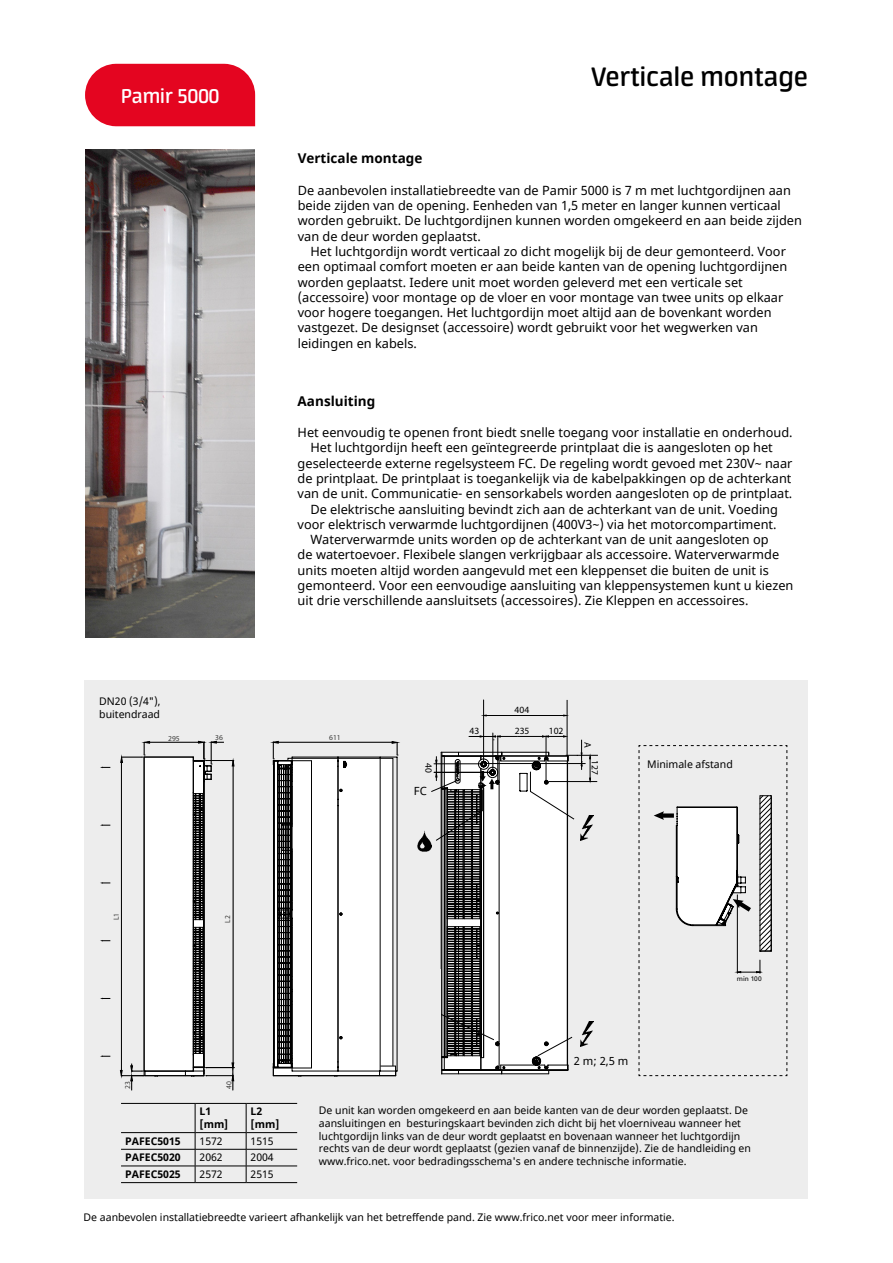
<style>
.page{position:relative;width:893px;height:1263px;background:#fff}
.page>*{position:absolute;margin:0;border:0;box-sizing:border-box;transform-origin:0 0}
.t1{font:600 30px "Neuron";color:#000}
.t2{font:600 22.5px "Neuron";color:#fff}
.t3{font:700 13.5px "Noto Sans";color:#000}
.t4{font:12.75px/15.3px "Noto Sans";color:#000}
.t5{font:11.25px "Noto Sans";color:#000}
.t6{font:10.5px/12.6px "Noto Sans";color:#000}
.t7{font:700 10.5px/13.5px "Noto Sans";color:#000}
.t8{font:9.6px "Univers";color:#000}
.t9{font:7.5px "Univers";color:#3b3b3a}
.t10{font:6.6px "Univers";color:#000}
</style>
<div class="page">
<img style="left:85px;top:149px;width:170px;height:489px">
<div style="left:85px;top:680px;width:723px;height:519px;background:#ededed"></div>
<hr style="left:483px;top:700px;width:1px;height:61px;background:#000">
<hr style="left:567px;top:700px;width:1px;height:55px;background:#000">
<hr style="left:483px;top:715px;width:82px;height:1px;background:#000">
<svg style="left:431px;top:733px;width:167px;height:342px"></svg>
<div style="left:397px;top:969px;width:43px;height:107px;background:#ededed"></div>
<svg style="left:639px;top:745px;width:148px;height:331px"></svg>
<hr style="left:121px;top:760px;width:1px;height:313px;background:#000">
<hr style="left:147px;top:742px;width:54px;height:1px;background:#000">
<div style="left:144px;top:757px;width:49px;height:319px;background:#fff"></div>
<svg style="left:120px;top:741px;width:30px;height:22px"></svg>
<svg style="left:120px;top:1064px;width:24px;height:26px"></svg>
<svg style="left:193px;top:741px;width:42px;height:349px"></svg>
<svg style="left:272px;top:741px;width:126px;height:336px;background:#d7d7d7"></svg>
<svg style="left:100px;top:882px;width:10px;height:2px"></svg>
<svg style="left:100px;top:824px;width:10px;height:2px"></svg>
<svg style="left:100px;top:1055px;width:10px;height:2px"></svg>
<img style="left:580px;top:815px;width:14px;height:25px">
<img style="left:580px;top:1021px;width:14px;height:25px">
<img style="left:418px;top:830px;width:13px;height:22px">
<div style="left:85px;top:64px;width:170px;height:62px;background:#e40520"></div>
<svg style="left:195px;top:1104px;width:1px;height:78px"></svg>
<svg style="left:246px;top:1104px;width:1px;height:78px"></svg>
<hr style="left:121px;top:1103px;width:74px;height:1px;background:#000">
<hr style="left:195px;top:1103px;width:51px;height:1px;background:#000">
<hr style="left:246px;top:1103px;width:51px;height:1px;background:#000">
<hr style="left:121px;top:1149px;width:74px;height:1px;background:#000">
<hr style="left:195px;top:1149px;width:51px;height:1px;background:#000">
<hr style="left:246px;top:1149px;width:51px;height:1px;background:#000">
<hr style="left:121px;top:1166px;width:74px;height:1px;background:#000">
<hr style="left:195px;top:1166px;width:51px;height:1px;background:#000">
<hr style="left:246px;top:1166px;width:51px;height:1px;background:#000">
<hr style="left:121px;top:1182px;width:74px;height:1px;background:#000">
<hr style="left:195px;top:1182px;width:51px;height:1px;background:#000">
<hr style="left:246px;top:1182px;width:51px;height:1px;background:#000">
<hr style="left:121px;top:1132px;width:74px;height:1px;background:#000">
<hr style="left:195px;top:1132px;width:51px;height:1px;background:#000">
<hr style="left:246px;top:1132px;width:51px;height:1px;background:#000">
<h2 class="t2" style="left:121px;top:83px;width:100px">Pamir 5000</h2>
<p class="t6" style="left:99px;top:695px;width:63px">DN20 (3/4"), buitendraad</p>
<h1 class="t1" style="left:591px;top:60px;width:218px">Verticale montage</h1>
<p class="t3" style="left:298px;top:149px;width:126px">Verticale montage</p>
<p class="t4" style="left:298px;top:183px;width:506px">De aanbevolen installatiebreedte van de Pamir 5000 is 7 m met luchtgordijnen aan beide zijden van de opening. Eenheden van 1,5 meter en langer kunnen verticaal worden gebruikt. De luchtgordijnen kunnen worden omgekeerd en aan beide zijden van de deur worden geplaatst.</p>
<p class="t4" style="left:298px;top:244px;width:491px;text-indent:13px">Het luchtgordijn wordt verticaal zo dicht mogelijk bij de deur gemonteerd. Voor een optimaal comfort moeten er aan beide kanten van de opening luchtgordijnen worden geplaatst. Iedere unit moet worden geleverd met een verticale set (accessoire) voor montage op de vloer en voor montage van twee units op elkaar voor hogere toegangen. Het luchtgordijn moet altijd aan de bovenkant worden vastgezet. De designset (accessoire) wordt gebruikt voor het wegwerken van leidingen en kabels.</p>
<p class="t3" style="left:298px;top:391px;width:79px">Aansluiting</p>
<p class="t4" style="left:298px;top:425px;width:496px">Het eenvoudig te openen front biedt snelle toegang voor installatie en onderhoud.</p>
<p class="t4" style="left:310px;top:440px;width:464px">Het luchtgordijn heeft een geïntegreerde printplaat die is aangesloten op het</p>
<p class="t4" style="left:298px;top:456px;width:496px">geselecteerde externe regelsysteem FC. De regeling wordt gevoed met 230V~ naar</p>
<p class="t4" style="left:298px;top:471px;width:495px">de printplaat. De printplaat is toegankelijk via de kabelpakkingen op de achterkant</p>
<p class="t4" style="left:298px;top:486px;width:496px">van de unit. Communicatie- en sensorkabels worden aangesloten op de printplaat.</p>
<p class="t4" style="left:310px;top:502px;width:469px">De elektrische aansluiting bevindt zich aan de achterkant van de unit. Voeding</p>
<p class="t4" style="left:298px;top:517px;width:480px">voor elektrisch verwarmde luchtgordijnen (400V3~) via het motorcompartiment.</p>
<p class="t4" style="left:310px;top:532px;width:460px">Waterverwarmde units worden op de achterkant van de unit aangesloten op</p>
<p class="t4" style="left:298px;top:548px;width:483px">de watertoevoer. Flexibele slangen verkrijgbaar als accessoire. Waterverwarmde</p>
<p class="t4" style="left:298px;top:563px;width:473px">units moeten altijd worden aangevuld met een kleppenset die buiten de unit is</p>
<p class="t4" style="left:298px;top:578px;width:497px">gemonteerd. Voor een eenvoudige aansluiting van kleppensystemen kunt u kiezen</p>
<p class="t4" style="left:298px;top:593px;width:452px">uit drie verschillende aansluitsets (accessoires). Zie Kleppen en accessoires.</p>
<p class="t8" style="left:515px;top:704px;width:16px">404</p>
<p class="t9" style="left:168px;top:734px;width:13px">295</p>
<p class="t9" style="left:215px;top:733px;width:9px">36</p>
<p class="t9" style="left:329px;top:733px;width:13px">611</p>
<p class="t9" style="left:112px;top:920px;width:9px;rotate:-90deg">L1</p>
<p class="t9" style="left:223px;top:923px;width:9px;rotate:-90deg">L2</p>
<p class="t9" style="left:123px;top:1089px;width:9px;rotate:-90deg">23</p>
<p class="t9" style="left:224px;top:1089px;width:9px;rotate:-90deg">40</p>
<p class="t8" style="left:470px;top:725px;width:11px">43</p>
<p class="t8" style="left:515px;top:725px;width:16px">235</p>
<p class="t8" style="left:549px;top:725px;width:16px">102</p>
<p class="t8" style="left:594px;top:742px;width:7px;rotate:90deg">A</p>
<p class="t8" style="left:435px;top:763px;width:11px;rotate:90deg">40</p>
<p class="t8" style="left:601px;top:760px;width:16px;rotate:90deg">127</p>
<p class="t5" style="left:414px;top:783px;width:14px">FC</p>
<p class="t6" style="left:647px;top:758px;width:87px">Minimale afstand</p>
<p class="t5" style="left:574px;top:1053px;width:56px">2 m; 2,5 m</p>
<p class="t10" style="left:737px;top:974px;width:26px">min 100</p>
<p class="t7" style="left:200px;top:1104px;width:30px">L1 [mm]</p>
<p class="t7" style="left:251px;top:1104px;width:30px">L2 [mm]</p>
<p class="t7" style="left:125px;top:1134px;width:57px">PAFEC5015</p>
<p class="t6" style="left:200px;top:1135px;width:25px">1572</p>
<p class="t6" style="left:251px;top:1135px;width:25px">1515</p>
<p class="t7" style="left:125px;top:1151px;width:57px">PAFEC5020</p>
<p class="t6" style="left:200px;top:1151px;width:25px">2062</p>
<p class="t6" style="left:251px;top:1151px;width:25px">2004</p>
<p class="t7" style="left:125px;top:1167px;width:57px">PAFEC5025</p>
<p class="t6" style="left:200px;top:1168px;width:25px">2572</p>
<p class="t6" style="left:251px;top:1168px;width:25px">2515</p>
<p class="t6" style="left:319px;top:1105px;width:434px">De unit kan worden omgekeerd en aan beide kanten van de deur worden geplaatst. De aansluitingen en besturingskaart bevinden zich dicht bij het vloerniveau wanneer het luchtgordijn links van de deur wordt geplaatst en bovenaan wanneer het luchtgordijn rechts van de deur wordt geplaatst (gezien vanaf de binnenzijde). Zie de handleiding en www.frico.net. voor bedradingsschema's en andere technische informatie.</p>
<p class="t8" style="left:676px;top:1114px;width:16px">295</p>
<p class="t8" style="left:720px;top:1116px;width:11px">36</p>
<p class="t6" style="left:84px;top:1212px;width:592px">De aanbevolen installatiebreedte varieert afhankelijk van het betreffende pand. Zie www.frico.net voor meer informatie.</p>
</div>
